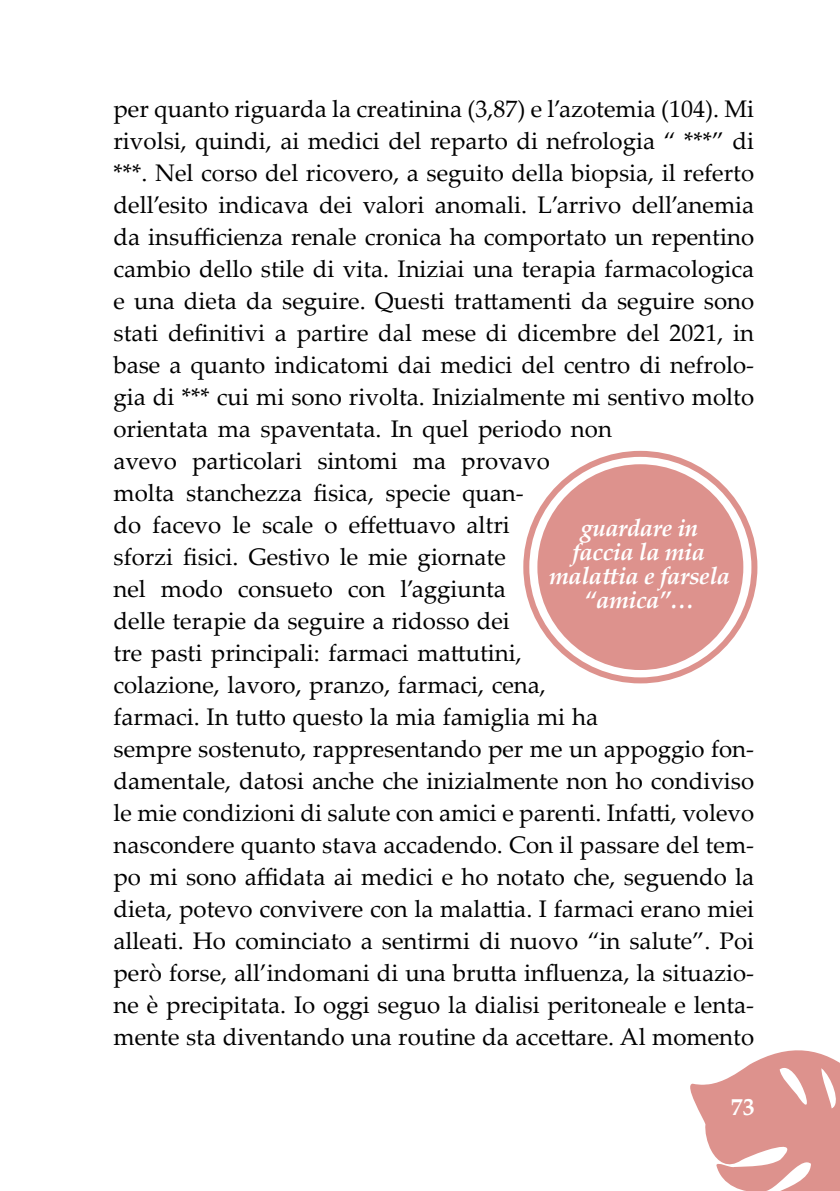
<style>
.page{position:relative;width:840px;height:1191px;background:#fff}
.page>*{position:absolute;margin:0;border:0;box-sizing:border-box;transform-origin:0 0}
.t1{font:24px/32px "Palatino Linotype";color:#000}
.t2{font:italic 700 24px/24px "Palatino Linotype";letter-spacing:-.02em;color:#fff;text-align:center}
.t3{font:700 24px "Palatino Linotype";color:#fff}
</style>
<div class="page">
<svg style="left:690px;top:1050px;width:149px;height:141px"></svg>
<svg style="left:526px;top:450px;width:232px;height:234px"></svg>
<div style="left:537px;top:464px;width:206px;height:206px;background:#dd928d;border-radius:50%"></div>
<div style="left:523px;top:451px;width:234px;height:232px;border:6px solid #dd928d;border-radius:50%"></div>
<p class="t1" style="left:113px;top:92px;width:642px">per quanto riguarda la creatinina (3,87) e l’azotemia (104). Mi rivolsi, quindi, ai medici del reparto di nefrologia “ ***” di ***. Nel corso del ricovero, a seguito della biopsia, il referto dell’esito indicava dei valori anomali. L’arrivo dell’anemia da insufficienza renale cronica ha comportato un repentino cambio dello stile di vita. Iniziai una terapia farmacologica e una dieta da seguire. Questi trattamenti da seguire sono stati definitivi a partire dal mese di dicembre del 2021, in base a quanto indicatomi dai medici del centro di nefrolo&shy;gia di *** cui mi sono rivolta. Inizialmente mi sentivo molto orientata ma spaventata. In quel periodo non<br>avevo particolari sintomi ma provavo<br>molta stanchezza fisica, specie quan-<br>do facevo le scale o effettuavo altri<br>sforzi fisici. Gestivo le mie giornate<br>nel modo consueto con l’aggiunta<br>delle terapie da seguire a ridosso dei<br>tre pasti principali: farmaci mattutini,<br>colazione, lavoro, pranzo, farmaci, cena,<br>farmaci. In tutto questo la mia famiglia mi ha<br>sempre sostenuto, rappresentando per me un appoggio fon&shy;damentale, datosi anche che inizialmente non ho condiviso le mie condizioni di salute con amici e parenti. Infatti, volevo nascondere quanto stava accadendo. Con il passare del tem&shy;po mi sono affidata ai medici e ho notato che, seguendo la dieta, potevo convivere con la malattia. I farmaci erano miei alleati. Ho cominciato a sentirmi di nuovo “in salute”. Poi però forse, all’indomani di una brutta influenza, la situazio&shy;ne è precipitata. Io oggi seguo la dialisi peritoneale e lenta&shy;mente sta diventando una routine da accettare. Al momento</p>
<p class="t2" style="left:548px;top:515px;width:183px">guardare in faccia la mia malattia e farsela “amica”…</p>
<p class="t3" style="left:730px;top:1089px;width:25px">73</p>
</div>
